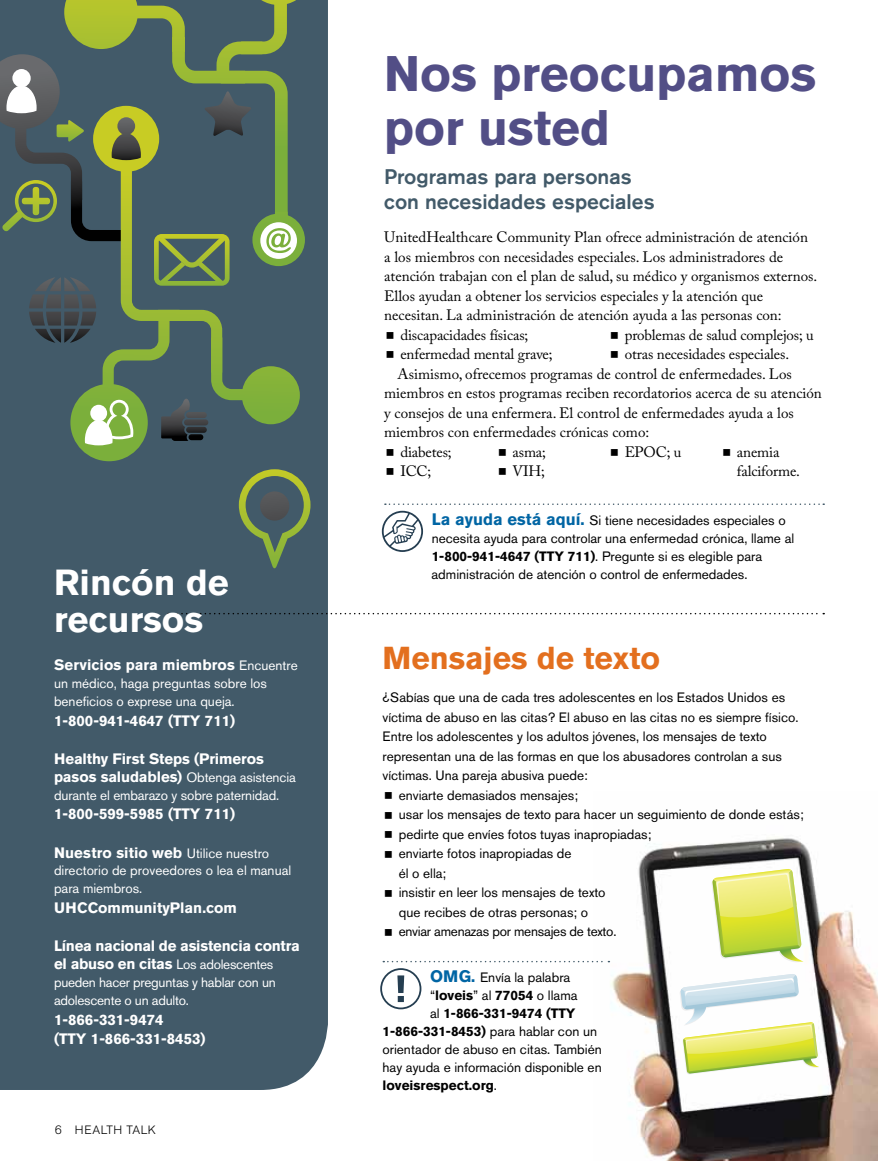
<style>
.page{position:relative;width:878px;height:1161px;background:#fff}
.page>*{position:absolute;margin:0;border:0;box-sizing:border-box;transform-origin:0 0}
.t1{font:700 49.5px/54px "Akzidenz Grotesk BE";color:#524e86}
.t2{font:700 36px/37.5px "Akzidenz Grotesk BE";color:#fff}
.t3{font:700 31.5px "Akzidenz Grotesk BE";color:#e36f1e}
.t4{font:500 21px/25.2px "Akzidenz Grotesk BE";color:#425a69}
.t5{font:15px/19.5px "Adobe Caslon Pro";color:#000}
.t6{font:700 15px/19.5px "Akzidenz Grotesk BE";color:#fff}
.t7{font:700 15px "Akzidenz Grotesk BE";letter-spacing:-.02em;color:#fff}
.t8{font:13.5px/18px "Akzidenz Grotesk BE";color:#000}
.t9{font:13.5px/18px "Akzidenz Grotesk BE";letter-spacing:-.01em;color:#fff}
.t10{font:700 13.5px "Akzidenz Grotesk BE";color:#000}
.t11{font:13.5px "Akzidenz Grotesk BE";letter-spacing:-.02em;color:#000}
.t12{font:300 12px "Akzidenz Grotesk BE";letter-spacing:.05em;color:#000}
.s1{font-weight:400;font-size:13.5px}
.s2{font-weight:700;font-size:15px}
.s3{font-weight:700;font-size:16.5px;color:#0065a4}
.s4{font-weight:700}
.s5{font-weight:400}
</style>
<div class="page">
<div style="left:0;top:0;width:328px;height:1090px;background:#425a69"></div>
<div style="left:70px;top:384px;width:78px;height:77px;background:#7baf3b;border-radius:39px"></div>
<div style="left:252px;top:214px;width:53px;height:52px;background:#7baf3b;border-radius:26px"></div>
<svg style="left:236px;top:469px;width:74px;height:107px;background:#58705c"></svg>
<div style="left:260px;top:491px;width:29px;height:30px;background:#525456;border-radius:15px"></div>
<svg style="left:0;top:0;width:297px;height:445px;background:#546a62"></svg>
<svg style="left:168px;top:613px;width:656px;height:1px"></svg>
<img style="left:596px;top:838px;width:281px;height:323px">
<svg style="left:673px;top:864px;width:148px;height:212px"></svg>
<svg style="left:385px;top:503px;width:439px;height:2px"></svg>
<svg style="left:382px;top:511px;width:41px;height:41px"></svg>
<svg style="left:383px;top:961px;width:226px;height:1px"></svg>
<svg style="left:380px;top:968px;width:41px;height:41px"></svg>
<p class="t2" style="left:54px;top:563px;width:176px">Rincón de recursos</p>
<p class="t6" style="left:54px;top:655px;width:245px">Servicios para miembros <span class="s1">Encuentre</span></p>
<p class="t9" style="left:54px;top:674px;width:214px">un médico, haga preguntas sobre los beneficios o exprese una queja.</p>
<p class="t6" style="left:54px;top:711px;width:130px">1-800-941-4647 (TTY</p>
<p class="t6" style="left:205px;top:711px;width:32px">711)</p>
<p class="t6" style="left:54px;top:749px;width:211px">Healthy First Steps (Primeros</p>
<p class="t9" style="left:54px;top:768px;width:243px"><span class="s2">pasos saludables)</span> Obtenga asistencia durante el embarazo y sobre paternidad.</p>
<p class="t6" style="left:54px;top:804px;width:130px">1-800-599-5985 (TTY</p>
<p class="t6" style="left:205px;top:804px;width:32px">711)</p>
<p class="t6" style="left:54px;top:843px;width:217px">Nuestro sitio web <span class="s1">Utilice nuestro</span></p>
<p class="t9" style="left:54px;top:862px;width:239px">directorio de proveedores o lea el manual para miembros.</p>
<p class="t6" style="left:54px;top:898px;width:184px">UH CCommunityPlan.com</p>
<p class="t7" style="left:54px;top:937px;width:247px">Línea nacional de asistencia contra</p>
<p class="t9" style="left:54px;top:955px;width:223px"><span class="s2">el abuso en citas</span> Los adolescentes pueden hacer preguntas y hablar con un adolescente o un adulto.</p>
<p class="t6" style="left:54px;top:1010px;width:111px">1-866-331-9474 (TTY</p>
<p class="t6" style="left:91px;top:1029px;width:116px">1-866-331-8453)</p>
<p class="t12" style="left:55px;top:1123px;width:103px">6 HEALTH TALK</p>
<p class="t1" style="left:384px;top:47px;width:433px">Nos preocupamos por usted</p>
<p class="t4" style="left:384px;top:163px;width:272px">Programas para personas con necesidades especiales</p>
<p class="t5" style="left:384px;top:227px;width:425px">UnitedHealthcare Community Plan ofrece administración de atención</p>
<p class="t5" style="left:384px;top:247px;width:400px">a los miembros con necesidades especiales. Los administradores de</p>
<p class="t5" style="left:384px;top:266px;width:434px">atención trabajan con el plan de salud, su médico y organismos externos.</p>
<p class="t5" style="left:384px;top:286px;width:380px">Ellos ayudan a obtener los servicios especiales y la atención que</p>
<p class="t5" style="left:384px;top:305px;width:399px">necesitan. La administración de atención ayuda a las personas con:</p>
<p class="t5" style="left:400px;top:325px;width:130px">discapacidades físicas;</p>
<p class="t5" style="left:400px;top:344px;width:154px">enfermedad mental grave;</p>
<p class="t5" style="left:624px;top:325px;width:190px">problemas de salud complejos; u</p>
<p class="t5" style="left:624px;top:344px;width:166px">otras necesidades especiales.</p>
<p class="t5" style="left:397px;top:364px;width:395px">Asimismo, ofrecemos programas de control de enfermedades. Los</p>
<p class="t5" style="left:384px;top:383px;width:439px">miembros en estos programas reciben recordatorios acerca de su atención</p>
<p class="t5" style="left:384px;top:403px;width:411px">y consejos de una enfermera. El control de enfermedades ayuda a los</p>
<p class="t5" style="left:384px;top:422px;width:267px">miembros con enfermedades crónicas como:</p>
<p class="t5" style="left:400px;top:442px;width:53px">diabetes;</p>
<p class="t5" style="left:400px;top:461px;width:33px">ICC;</p>
<p class="t5" style="left:512px;top:442px;width:35px">asma;<br>VIH;</p>
<p class="t5" style="left:624px;top:442px;width:58px">EPOC; u</p>
<p class="t5" style="left:737px;top:442px;width:65px">anemia falciforme.</p>
<p class="t8" style="left:431px;top:511px;width:364px"><span class="s3">La ayuda está aquí.</span> Si tiene necesidades especiales o necesita ayuda para controlar una enfermedad crónica, llame al<br><span class="s4">1-800-941-4647 (TTY</span></p>
<p class="t8" style="left:431px;top:547px;width:332px;text-indent:136px"><span class="s4">711)</span>. Pregunte si es elegible para administración de atención o control de enfermedades.</p>
<p class="t3" style="left:382px;top:640px;width:279px">Mensajes de texto</p>
<p class="t8" style="left:382px;top:688px;width:404px">¿Sabías que una de cada tres adolescentes en los Estados Unidos es</p>
<p class="t8" style="left:382px;top:708px;width:417px">víctima de abuso en las citas? El abuso en las citas no es siempre físico.</p>
<p class="t8" style="left:382px;top:727px;width:386px">Entre los adolescentes y los adultos jóvenes, los mensajes de texto</p>
<p class="t8" style="left:382px;top:747px;width:401px">representan una de las formas en que los abusadores controlan a sus</p>
<p class="t8" style="left:382px;top:766px;width:207px">víctimas. Una pareja abusiva puede:</p>
<p class="t8" style="left:399px;top:786px;width:181px">enviarte demasiados mensajes;</p>
<p class="t8" style="left:399px;top:805px;width:406px">usar los mensajes de texto para hacer un seguimiento de donde estás;</p>
<p class="t8" style="left:399px;top:825px;width:254px">pedirte que envíes fotos tuyas inapropiadas;</p>
<p class="t8" style="left:399px;top:844px;width:174px">enviarte fotos inapropiadas de</p>
<p class="t8" style="left:399px;top:864px;width:49px">él o ella;</p>
<p class="t8" style="left:399px;top:883px;width:208px">insistir en leer los mensajes de texto</p>
<p class="t8" style="left:399px;top:903px;width:191px">que recibes de otras personas; o</p>
<p class="t11" style="left:399px;top:924px;width:219px">enviar amenazas por mensajes de texto.</p>
<p class="t8" style="left:430px;top:968px;width:142px"><span class="s3">OM G.</span> Envía la palabra</p>
<p class="t10" style="left:430px;top:987px;width:149px"><span class="s5">“</span>loveis<span class="s5">” al</span> 77054 <span class="s5">o llama</span></p>
<p class="t10" style="left:430px;top:1005px;width:130px"><span class="s5">al</span> 1-866-331-9474 (TTY</p>
<p class="t10" style="left:382px;top:1023px;width:216px">1-866-331-8453) <span class="s5">para hablar con un</span></p>
<p class="t8" style="left:382px;top:1040px;width:221px">orientador de abuso en citas. También</p>
<p class="t8" style="left:382px;top:1058px;width:221px">hay ayuda e información disponible en</p>
<p class="t10" style="left:382px;top:1077px;width:116px">loveisrespect.org<span class="s5">.</span></p>
</div>
